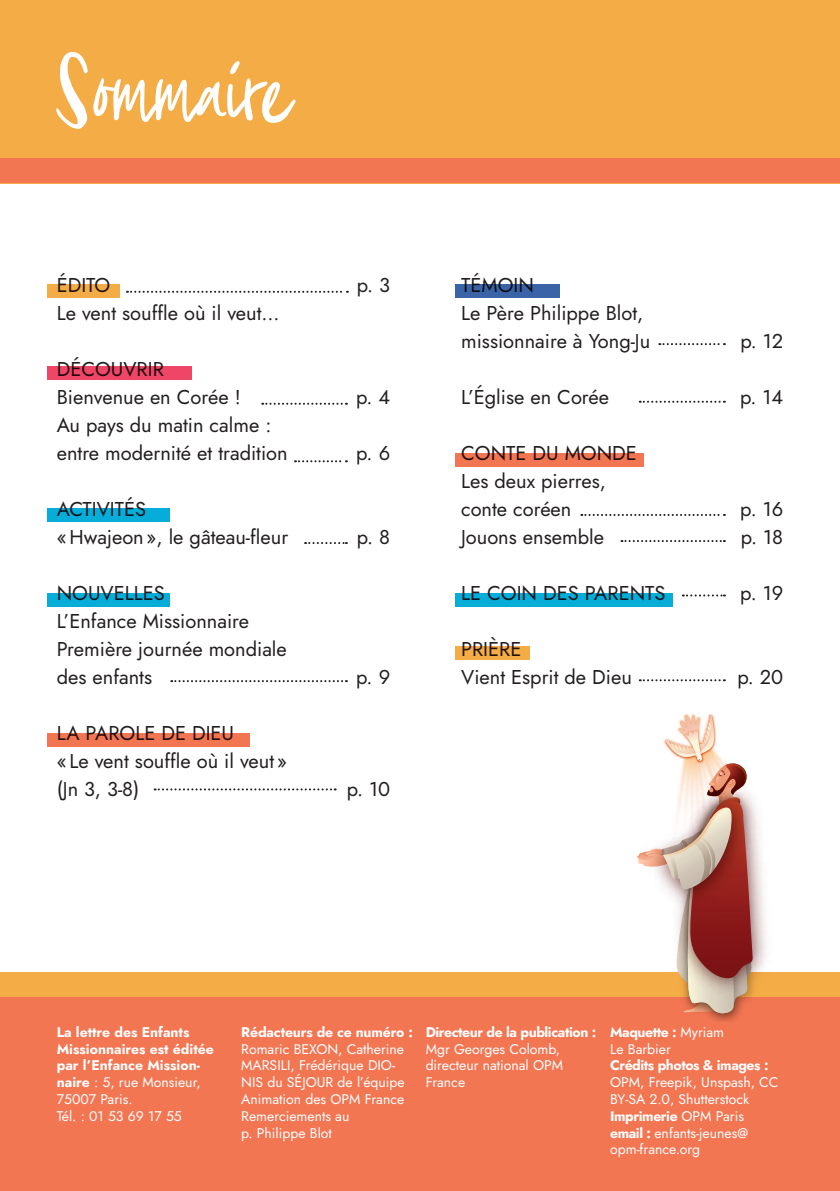
<style>
.page{position:relative;width:840px;height:1191px;background:#fff}
.page>*{position:absolute;margin:0;border:0;box-sizing:border-box;transform-origin:0 0}
.t1{font:82.8px "Aescudos";color:#fff}
.t2{font:20px/28px "Jost";color:#231f20}
.t3{font:14px/16.8px "Jost";color:#fff}
.t4{font:700 14px/16.8px "Jost";letter-spacing:-.01em;color:#fff}
.t5{font:700 14px "Jost";letter-spacing:-.03em;color:#fff}
.s1{font-weight:400}
.s2{font-weight:700}
</style>
<div class="page">
<div style="left:0;top:997px;width:839px;height:194px;background:#f37653"></div>
<div style="left:0;top:972px;width:839px;height:25px;background:#f4ac47"></div>
<div style="left:0;top:0;width:839px;height:183px;background:#f4ac47"></div>
<div style="left:0;top:158px;width:839px;height:25px;background:#f37653"></div>
<div style="left:48px;top:366px;width:144px;height:14px;background:#ef4667"></div>
<div style="left:48px;top:733px;width:201px;height:14px;background:#f37653"></div>
<div style="left:455px;top:284px;width:104px;height:13px;background:#3a64a7"></div>
<div style="left:48px;top:508px;width:122px;height:14px;background:#06add9"></div>
<svg style="left:127px;top:291px;width:221px;height:2px"></svg>
<svg style="left:262px;top:403px;width:85px;height:2px"></svg>
<svg style="left:659px;top:343px;width:65px;height:2px"></svg>
<svg style="left:295px;top:460px;width:52px;height:2px"></svg>
<svg style="left:171px;top:680px;width:176px;height:2px"></svg>
<svg style="left:305px;top:542px;width:42px;height:2px"></svg>
<svg style="left:639px;top:401px;width:85px;height:2px"></svg>
<div style="left:48px;top:593px;width:122px;height:13px;background:#06add9"></div>
<div style="left:455px;top:646px;width:75px;height:14px;background:#f4ac47"></div>
<div style="left:48px;top:284px;width:72px;height:13px;background:#f4ac47"></div>
<svg style="left:581px;top:514px;width:143px;height:2px"></svg>
<img style="left:707px;top:1013px;width:33px;height:8px">
<img style="left:752px;top:820px;width:14px;height:174px">
<svg style="left:663px;top:714px;width:89px;height:299px"></svg>
<img style="left:637px;top:777px;width:119px;height:108px">
<svg style="left:154px;top:788px;width:181px;height:2px"></svg>
<svg style="left:621px;top:540px;width:103px;height:2px"></svg>
<svg style="left:682px;top:594px;width:42px;height:2px"></svg>
<svg style="left:639px;top:679px;width:85px;height:2px"></svg>
<div style="left:455px;top:453px;width:188px;height:14px;background:#f37653"></div>
<div style="left:455px;top:593px;width:217px;height:13px;background:#06add9"></div>
<h1 class="t1" style="left:57px;top:30px;width:236px">Sommaire</h1>
<p class="t2" style="left:57px;top:271px;width:224px">ÉDITO<br>Le vent souffle où il veut...</p>
<p class="t2" style="left:57px;top:355px;width:232px">DÉCOUVRIR<br>Bienvenue en Corée !<br>Au pays du matin calme : entre modernité et tradition</p>
<p class="t2" style="left:57px;top:495px;width:233px">ACTIVITÉS<br>«Hwajeon», le gâteau-fleur</p>
<p class="t2" style="left:57px;top:579px;width:231px">NOUVELLES<br>L’Enfance Missionnaire<br>Première journée mondiale des enfants</p>
<p class="t2" style="left:57px;top:719px;width:231px">LA PAROLE DE DIEU<br>«Le vent souffle où il veut» (Jn 3, 3-8)</p>
<p class="t2" style="left:356px;top:271px;width:35px">p. 3</p>
<p class="t2" style="left:356px;top:383px;width:36px">p. 4</p>
<p class="t2" style="left:356px;top:439px;width:35px">p. 6</p>
<p class="t2" style="left:356px;top:523px;width:35px">p. 8</p>
<p class="t2" style="left:356px;top:663px;width:35px">p. 9</p>
<p class="t2" style="left:346px;top:775px;width:45px">p. 10</p>
<p class="t2" style="left:461px;top:271px;width:190px">TÉMOIN<br>Le Père Philippe Blot, missionnaire à Yong-Ju</p>
<p class="t2" style="left:461px;top:383px;width:149px">L’Église en Corée</p>
<p class="t2" style="left:461px;top:439px;width:177px">CONTE DU MONDE<br>Les deux pierres, conte coréen<br>Jouons ensemble</p>
<p class="t2" style="left:461px;top:579px;width:206px">LE COIN DES PARENTS</p>
<p class="t2" style="left:461px;top:635px;width:172px">PRIÈRE<br>Vient Esprit de Dieu</p>
<p class="t2" style="left:740px;top:327px;width:44px">p. 12</p>
<p class="t2" style="left:739px;top:383px;width:45px">p. 14</p>
<p class="t2" style="left:739px;top:495px;width:44px">p. 16 p. 18</p>
<p class="t2" style="left:739px;top:579px;width:44px">p. 19</p>
<p class="t2" style="left:737px;top:663px;width:47px">p. 20</p>
<p class="t4" style="left:57px;top:1023px;width:158px">La lettre des Enfants<br>Missionnaires est éditée par l’Enfance Mission&shy;naire <span class="s1">: 5, rue Monsieur,<br>75007 Paris.<br>Tél. : 01 53 69 17 55</span></p>
<p class="t4" style="left:241px;top:1023px;width:173px">Rédacteurs de ce numéro :</p>
<p class="t3" style="left:241px;top:1040px;width:165px">Romaric BEXON, Catherine<br>MARSILI, Frédérique DIO-<br>NIS du SÉJOUR de l’équipe<br>Animation des OPM France<br>Remerciements au<br>p. Philippe Blot</p>
<p class="t5" style="left:425px;top:1022px;width:172px">Directeur de la publication :</p>
<p class="t3" style="left:425px;top:1040px;width:139px">Mgr Georges Colomb, directeur national OPM<br>France</p>
<p class="t3" style="left:609px;top:1023px;width:115px"><span class="s2">Maquette :</span> Myriam<br>Le Barbier</p>
<p class="t5" style="left:609px;top:1056px;width:160px">Crédits photos &amp; images :</p>
<p class="t3" style="left:609px;top:1074px;width:170px">OPM, Freepik, Unspash, CC<br>BY-SA 2.0, Shutterstock<br><span class="s2">Imprimerie</span> OPM Paris <span class="s2">email :</span> enfants-jeunes@ opm-france.org</p>
</div>
